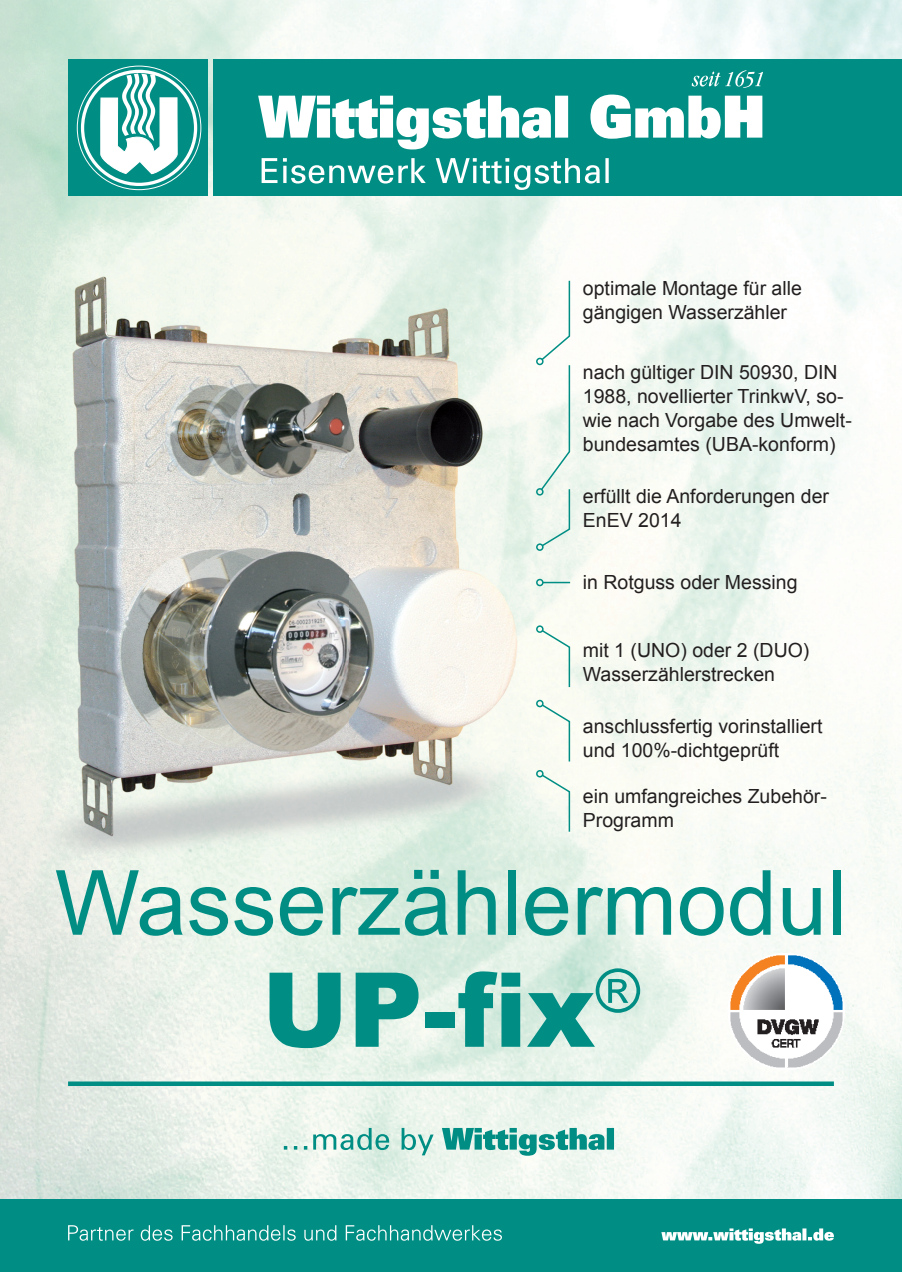
<style>
.page{position:relative;width:902px;height:1272px;background:#fff}
.page>*{position:absolute;margin:0;border:0;box-sizing:border-box;transform-origin:0 0}
.t1{font:900 103.5px "Arial";color:#008e84}
.t2{font:90px "Arial";color:#008e84}
.t3{font:19.5px/24px "Arial";color:#231f20}
</style>
<div class="page">
<img style="left:0;top:0;width:901px;height:1199px">
<svg style="left:68px;top:1081px;width:765px;height:4px;fill:#008e84"></svg>
<div style="left:0;top:1199px;width:901px;height:72px;background:#008e84"></div>
<svg style="left:68px;top:1225px;width:765px;height:18px"></svg>
<div style="left:213px;top:60px;width:688px;height:136px;background:#008e84"></div>
<div style="left:68px;top:60px;width:140px;height:136px;background:#008e84"></div>
<div style="left:81px;top:70px;width:116px;height:116px;border:3px solid #fff;border-radius:50%"></div>
<svg style="left:100px;top:73px;width:78px;height:101px"></svg>
<svg style="left:261px;top:158px;width:347px;height:32px"></svg>
<svg style="left:258px;top:95px;width:504px;height:54px"></svg>
<svg style="left:691px;top:70px;width:72px;height:18px"></svg>
<img style="left:30px;top:260px;width:530px;height:599px">
<div style="left:536px;top:358px;width:7px;height:7px;border:2px solid #008e84;border-radius:50%"></div>
<div style="left:536px;top:488px;width:7px;height:7px;border:2px solid #008e84;border-radius:50%"></div>
<svg style="left:539px;top:279px;width:32px;height:268px"></svg>
<div style="left:536px;top:543px;width:7px;height:8px;border:2px solid #008e84;border-radius:50%"></div>
<svg style="left:540px;top:703px;width:31px;height:60px"></svg>
<div style="left:536px;top:699px;width:7px;height:8px;border:2px solid #008e84;border-radius:50%"></div>
<svg style="left:540px;top:628px;width:31px;height:60px"></svg>
<div style="left:536px;top:625px;width:7px;height:8px;border:2px solid #008e84;border-radius:50%"></div>
<svg style="left:284px;top:1127px;width:330px;height:28px"></svg>
<hr style="left:542px;top:581px;width:28px;height:2px;background:#008e84">
<div style="left:536px;top:578px;width:7px;height:8px;border:2px solid #008e84;border-radius:50%"></div>
<svg style="left:540px;top:773px;width:31px;height:60px"></svg>
<div style="left:536px;top:770px;width:7px;height:7px;border:2px solid #008e84;border-radius:50%"></div>
<img style="left:730px;top:955px;width:112px;height:112px">
<p class="t3" style="left:583px;top:276px;width:220px">optimale Montage für alle gängigen Wasserzähler</p>
<p class="t3" style="left:583px;top:361px;width:270px">nach gültiger DIN 50930, DIN<br>1988, novellierter TrinkwV, so&shy;wie nach Vorgabe des Umwelt&shy;bundesamtes (UBA-konform)</p>
<p class="t3" style="left:583px;top:485px;width:248px">erfüllt die Anforderungen der<br>EnEV 2014</p>
<p class="t3" style="left:583px;top:570px;width:216px">in Rotguss oder Messing</p>
<p class="t3" style="left:583px;top:638px;width:228px">mit 1 (UNO) oder 2 (DUO)<br>Wasserzählerstrecken</p>
<p class="t3" style="left:583px;top:714px;width:241px">anschlussfertig vorinstalliert und 100%-dichtgeprüft</p>
<p class="t3" style="left:583px;top:784px;width:245px">ein umfangreiches Zubehör-<br>Programm</p>
<h2 class="t2" style="left:55px;top:844px;width:793px">Wasserzählermodul</h2>
<h1 class="t1" style="left:262px;top:934px;width:379px">UP-fix<sup>®</sup></h1>
</div>
